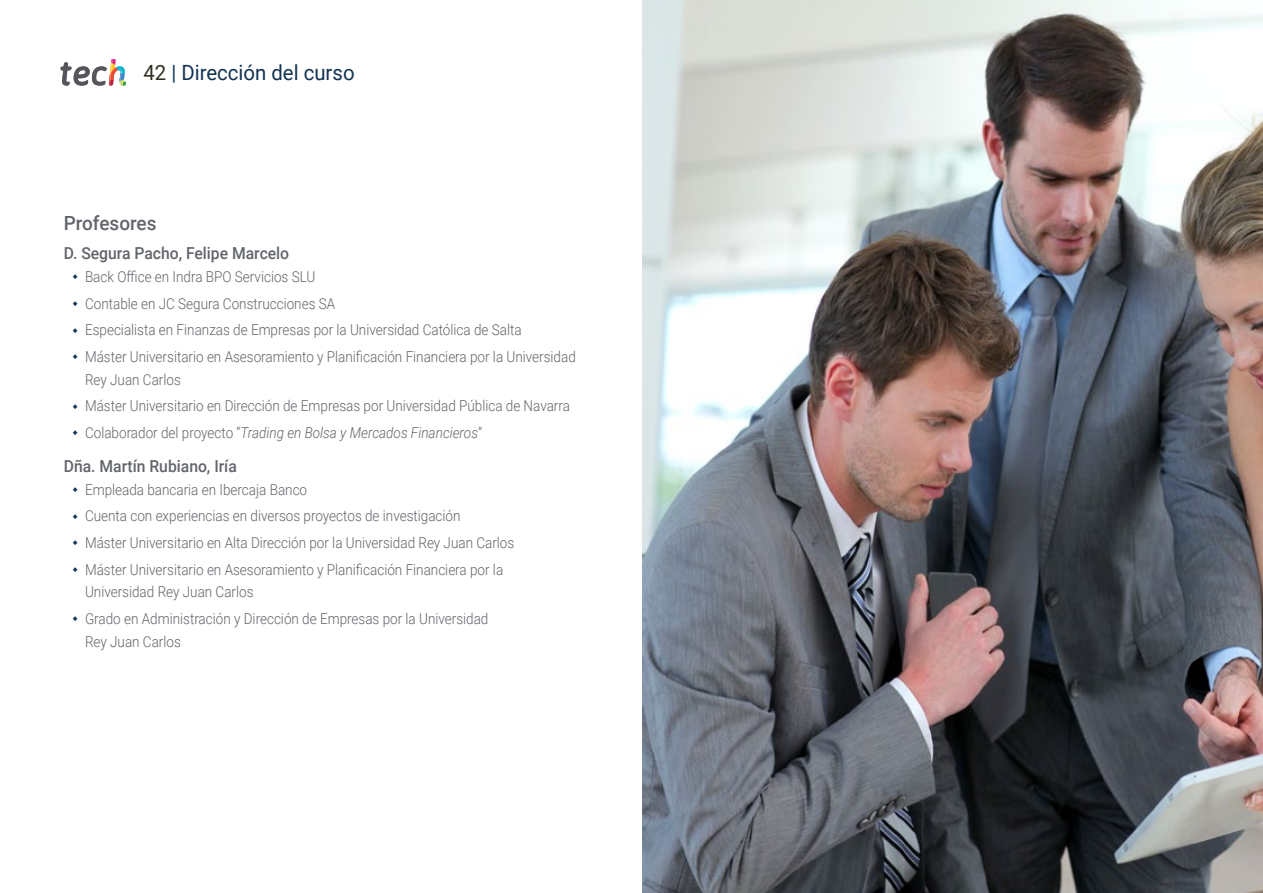
<style>
.page{position:relative;width:1263px;height:893px;background:#fff}
.page>*{position:absolute;margin:0;border:0;box-sizing:border-box;transform-origin:0 0}
.t1{font:21px "Roboto";color:#123352}
.t2{font:500 19.5px "Roboto";color:#61646a}
.t3{font:500 16.5px "Roboto";color:#61646a;scale:.95 1}
.t4{font:300 15px/26.7px "Roboto";color:#61646a;scale:.9 1}
.s1{color:#312e20}
.s2{font-style:italic}
</style>
<div class="page">
<img style="left:642px;top:0;width:621px;height:893px">
<svg style="left:61px;top:59px;width:65px;height:27px"></svg>
<h1 class="t1" style="left:144px;top:57px;width:213px"><span class="s1">42</span> | Dirección del curso</h1>
<h2 class="t2" style="left:64px;top:209px;width:94px">Profesores</h2>
<p class="t3" style="left:64px;top:242px;width:239px">D. Segura Pacho, Felipe Marcelo</p>
<p class="t4" style="left:85px;top:263px;width:547px">Back Office en Indra BPO Servicios SLU<br>Contable en JC Segura Construcciones SA<br>Especialista en Finanzas de Empresas por la Universidad Católica de Salta<br>Máster Universitario en Asesoramiento y Planificación Financiera por la Universidad</p>
<p class="t4" style="left:85px;top:365px;width:540px">Rey Juan Carlos<br>Máster Universitario en Dirección de Empresas por Universidad Pública de Navarra<br>Colaborador del proyecto “<span class="s2">Trading en Bolsa y Mercados Financieros</span>”</p>
<p class="t3" style="left:64px;top:455px;width:184px">Dña. Martín Rubiano, Iría</p>
<p class="t4" style="left:85px;top:475px;width:478px">Empleada bancaria en Ibercaja Banco<br>Cuenta con experiencias en diversos proyectos de investigación<br>Máster Universitario en Alta Dirección por la Universidad Rey Juan Carlos Máster Universitario en Asesoramiento y Planificación Financiera por la</p>
<p class="t4" style="left:85px;top:578px;width:450px">Universidad Rey Juan Carlos<br>Grado en Administración y Dirección de Empresas por la Universidad</p>
<p class="t4" style="left:85px;top:627px;width:108px">Rey Juan Carlos</p>
</div>
